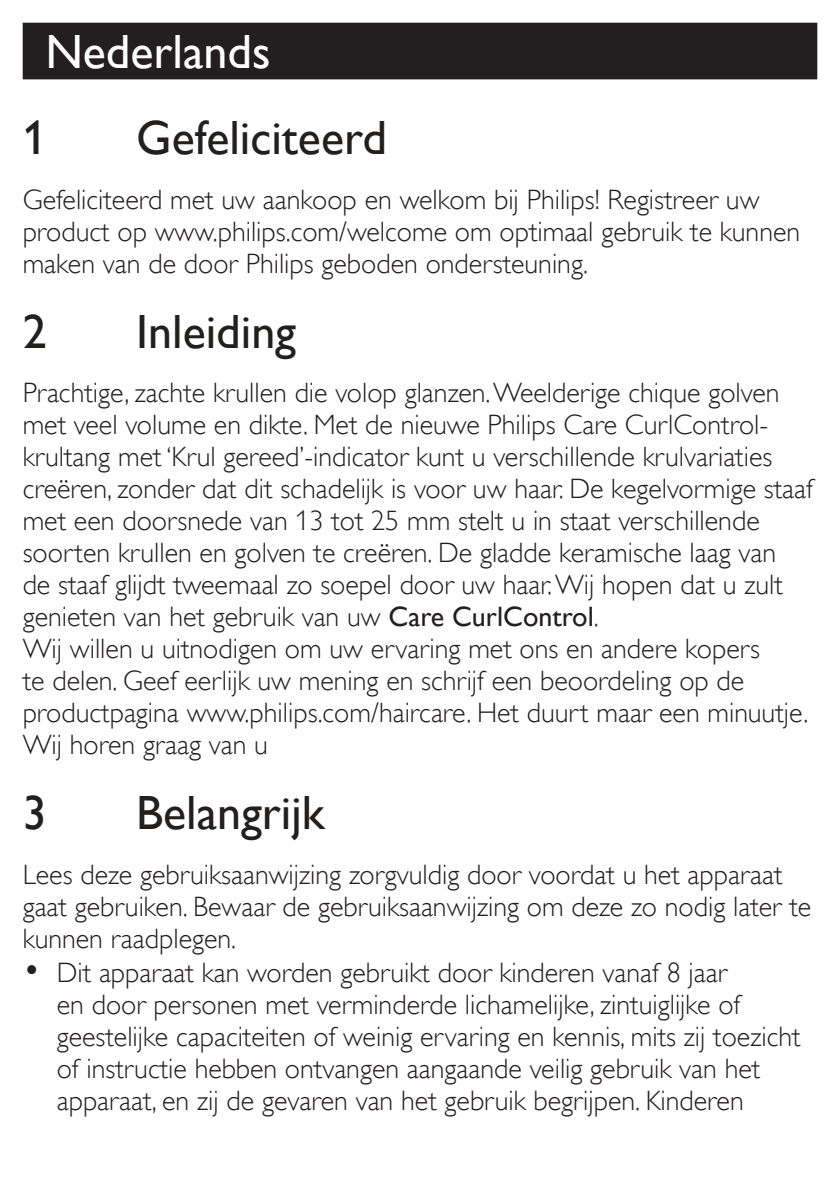
<style>
.page{position:relative;width:840px;height:1191px;background:#fff}
.page>*{position:absolute;margin:0;border:0;box-sizing:border-box;transform-origin:0 0}
.t1{font:48px "Gill Sans Alt One WGL";color:#221f1f}
.t2{font:48px "Gill Sans Alt One WGL";color:#fff}
.t3{font:28px/32px "Gill Sans Alt One WGL Light";color:#231f20}
.s1{font-family:"Gill Sans Alt One WGL"}
.s2{font-size:36px}
</style>
<div class="page">
<div style="left:23px;top:23px;width:793px;height:56px;background:#231f20"></div>
<h1 class="t2" style="left:45px;top:32px;width:226px">Nederlands</h1>
<h1 class="t1" style="left:23px;top:118px;width:25px">1</h1>
<h1 class="t1" style="left:136px;top:118px;width:252px">Gefeliciteerd</h1>
<p class="t3" style="left:23px;top:185px;width:778px">Gefeliciteerd met uw aankoop en welkom bij Philips! Registreer uw product op www.philips.com/welcome om optimaal gebruik te kunnen maken van de door Philips geboden ondersteuning.</p>
<h1 class="t1" style="left:23px;top:311px;width:26px">2</h1>
<h1 class="t1" style="left:136px;top:311px;width:161px">Inleiding</h1>
<p class="t3" style="left:23px;top:379px;width:791px">Prachtige, zachte krullen die volop glanzen. Weelderige chique golven met veel volume en dikte. Met de nieuwe Philips Care CurlControl&shy;krultang met ‘Krul gereed’-indicator kunt u verschillende krulvariaties creëren, zonder dat dit schadelijk is voor uw haar. De kegelvormige staaf met een doorsnede van 13 tot 25 mm stelt u in staat verschillende soorten krullen en golven te creëren. De gladde keramische laag van<br>de staaf glijdt tweemaal zo soepel door uw haar. Wij hopen dat u zult genieten van het gebruik van uw <span class="s1">Care CurlControl</span>.<br>Wij willen u uitnodigen om uw ervaring met ons en andere kopers<br>te delen. Geef eerlijk uw mening en schrijf een beoordeling op de productpagina www.philips.com/haircare. Het duurt maar een minuutje.<br>Wij horen graag van u</p>
<h1 class="t1" style="left:23px;top:793px;width:26px">3</h1>
<h1 class="t1" style="left:136px;top:793px;width:190px">Belangrijk</h1>
<p class="t3" style="left:23px;top:860px;width:789px">Lees deze gebruiksaanwijzing zorgvuldig door voordat u het apparaat gaat gebruiken. Bewaar de gebruiksaanwijzing om deze zo nodig later te kunnen raadplegen.</p>
<p class="t3" style="left:57px;top:958px;width:745px;text-indent:-34px"><span class="s2">•</span> Dit apparaat kan worden gebruikt door kinderen vanaf 8 jaar<br>en door personen met verminderde lichamelijke, zintuiglijke of geestelijke capaciteiten of weinig ervaring en kennis, mits zij toezicht of instructie hebben ontvangen aangaande veilig gebruik van het apparaat, en zij de gevaren van het gebruik begrijpen. Kinderen</p>
</div>
